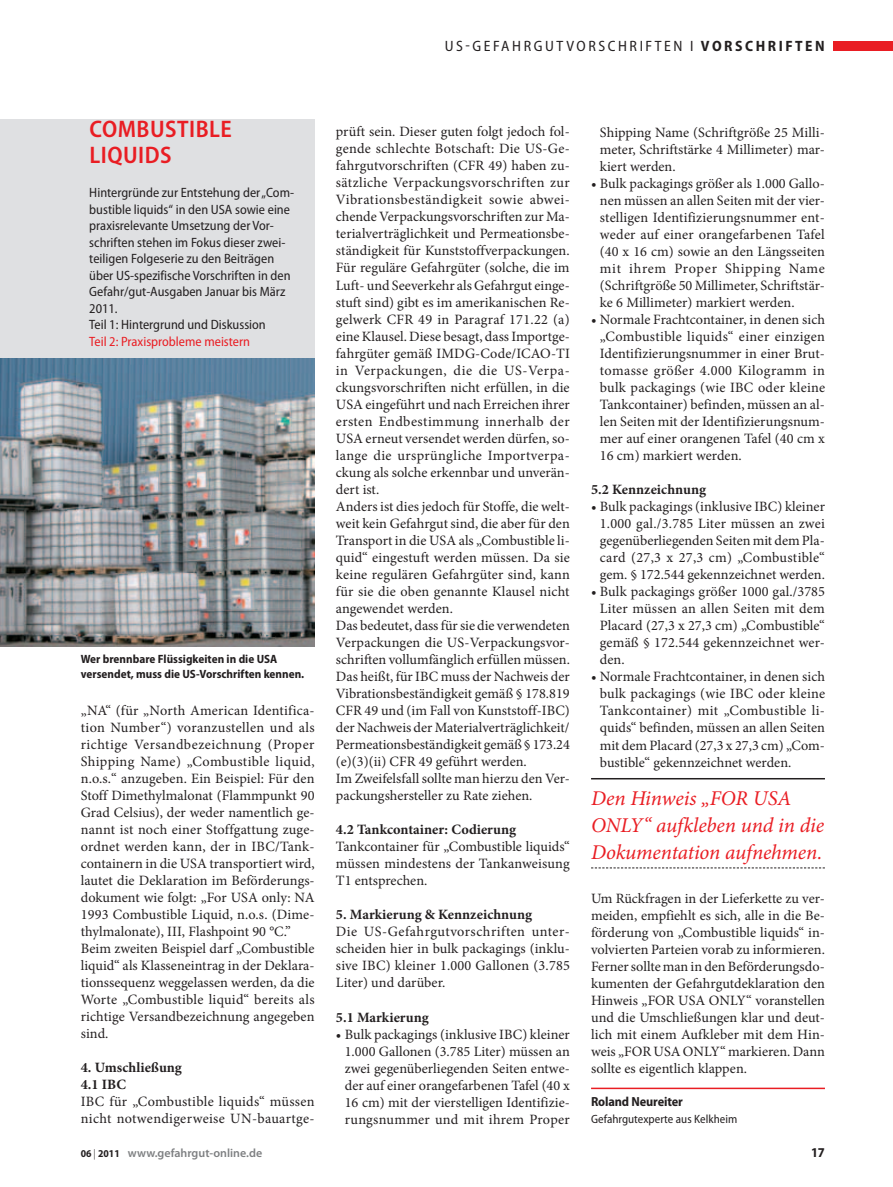
<style>
.page{position:relative;width:893px;height:1187px;background:#fff}
.page>*{position:absolute;margin:0;border:0;box-sizing:border-box;transform-origin:0 0}
.t1{font:600 semi-condensed 24px/25.5px "Myriad Pro";letter-spacing:.02em;color:#e91d23}
.t2{font:italic 21px/27px "Minion Pro";letter-spacing:-.01em;color:#e91d23}
.t3{font:semi-condensed 15px "Myriad Pro";letter-spacing:.17em;color:#231f20}
.t4{font:700 semi-condensed 15px "Myriad Pro";color:#231f20}
.t5{font:14.25px/17px "Minion Pro";letter-spacing:.005em;color:#231f20;text-align:justify}
.t6{font:700 14.25px/17px "Minion Pro";color:#231f20}
.t7{font:semi-condensed 13.5px/16.5px "Myriad Pro";color:#231f20}
.t8{font:semi-condensed 13.5px "Myriad Pro";color:#e91d23}
.t9{font:700 semi-condensed 13.5px "Myriad Pro";color:#231f20}
.t10{font:700 semi-condensed 13.2px "Myriad Pro";letter-spacing:-.01em;color:#231f20}
.t11{font:700 semi-condensed 12px/15px "Myriad Pro";color:#231f20}
.t12{font:600 12px "Myriad Pro";color:#7e8082}
.t13{font:semi-condensed 12px "Myriad Pro";color:#231f20}
.s1{font-weight:700}
.s2{font-weight:700;font-stretch:semi-condensed;font-size:10.5px;color:#231f20}
.s3{font-weight:300;font-size:10.5px;color:#231f20}
</style>
<div class="page">
<div style="left:833px;top:41px;width:60px;height:10px;background:#e91d23"></div>
<div style="left:0;top:119px;width:315px;height:238px;background:#dfe0e2"></div>
<hr style="left:591px;top:1087px;width:234px;height:2px;background:#e91d23">
<hr style="left:591px;top:778px;width:234px;height:1px;background:#231f20">
<svg style="left:591px;top:867px;width:234px;height:1px"></svg>
<img style="left:0;top:358px;width:315px;height:288px">
<p class="t3" style="left:445px;top:38px;width:344px">US-Gefa hrgu t vorschrif t en i <span class="s1">vo rsc hrifte</span></p>
<p class="t4" style="left:815px;top:38px;width:11px">n</p>
<h1 class="t1" style="left:90px;top:117px;width:144px">COMBUSTIBLE<br>LIQUIDS</h1>
<p class="t7" style="left:89px;top:185px;width:206px">Hintergründe zur Entstehung der „Com&shy;bustible liquids“ in den USA sowie eine praxisrelevante Umsetzung der Vor&shy;schriften stehen im Fokus dieser zwei&shy;teiligen Folgeserie zu den Beiträgen über US-spezifische Vorschriften in den Gefahr/gut-Ausgaben Januar bis März 2011.<br>Teil 1: Hintergrund und Diskussion</p>
<p class="t8" style="left:89px;top:334px;width:162px">Teil 2: Praxisprobleme meistern</p>
<p class="t11" style="left:81px;top:651px;width:225px">Wer brennbare Flüssigkeiten in die USA versendet, muss die US-Vorschriften kennen.</p>
<p class="t5" style="left:81px;top:701px;width:235px;text-align:left">„NA“ (für „North American Identifica&shy;tion Number“) voranzustellen und als richtige Versandbezeichnung (Proper Shipping Name) „Combustible liquid, n.o.s.“ anzugeben. Ein Beispiel: Für den Stoff Dimethylmalonat (Flammpunkt 90<br>Grad Celsius), der weder namentlich ge&shy;nannt ist noch einer Stoffgattung zuge&shy;ordnet werden kann, der in IBC/Tank&shy;containern in die USA transportiert wird, lautet die Deklaration im Beförderungs&shy;dokument wie folgt: „For USA only: NA 1993 Combustible Liquid, n.o.s. (Dime&shy;thylmalonate), III, Flashpoint 90 °C.” Beim zweiten Beispiel darf „Combustible liquid“ als Klasseneintrag in der Deklara&shy;tionssequenz weggelassen werden, da die Worte „Combustible liquid“ bereits als richtige Versandbezeichnung angegeben sind.</p>
<p class="t6" style="left:81px;top:1058px;width:103px">4. Umschließung<br>4.1 IBC</p>
<p class="t5" style="left:81px;top:1093px;width:235px">IBC für „Combustible liquids“ müssen nicht notwendigerweise UN-bauartge-</p>
<p class="t5" style="left:336px;top:123px;width:236px;text-align:left">prüft sein. Dieser guten folgt jedoch fol&shy;gende schlechte Botschaft: Die US-Ge&shy;fahrgutvorschriften (CFR 49) haben zu&shy;sätzliche Verpackungsvorschriften zur Vibrationsbeständigkeit sowie abwei&shy;chende Verpackungsvorschriften zur Ma&shy;terialverträglichkeit und Permeationsbe&shy;ständigkeit für Kunststoffverpackungen.<br>Für reguläre Gefahrgüter (solche, die im Luft- und Seeverkehr als Gefahrgut einge&shy;stuft sind) gibt es im amerikanischen Re&shy;gelwerk CFR 49 in Paragraf 171.22 (a) eine Klausel. Diese besagt, dass Importge&shy;fahrgüter gemäß IMDG-Code/ICAO-TI in Verpackungen, die die US-Verpa&shy;ckungsvorschriften nicht erfüllen, in die USA eingeführt und nach Erreichen ihrer ersten Endbestimmung innerhalb der USA erneut versendet werden dürfen, so&shy;lange die ursprüngliche Importverpa&shy;ckung als solche erkennbar und unverän&shy;dert ist.<br>Anders ist dies jedoch für Stoffe, die welt&shy;weit kein Gefahrgut sind, die aber für den Transport in die USA als „Combustible li&shy;quid“ eingestuft werden müssen. Da sie keine regulären Gefahrgüter sind, kann für sie die oben genannte Klausel nicht angewendet werden.<br>Das bedeutet, dass für sie die verwendeten Verpackungen die US-Verpackungsvor&shy;schriften vollumfänglich erfüllen müssen.<br>Das heißt, für IBC muss der Nachweis der Vibrationsbeständigkeit gemäß § 178.819<br>CFR 49 und (im Fall von Kunststoff-IBC) der Nachweis der Materialverträglichkeit/ Permeationsbeständigkeit gemäß § 173.24 (e)(3)(ii) CFR 49 geführt werden.<br>Im Zweifelsfall sollte man hierzu den Ver&shy;packungshersteller zu Rate ziehen.</p>
<p class="t6" style="left:336px;top:821px;width:182px">4.2 Tankcontainer: Codierung</p>
<p class="t5" style="left:336px;top:838px;width:235px">Tankcontainer für „Combustible liquids“ müssen mindestens der Tankanweisung T1 entsprechen.</p>
<p class="t6" style="left:336px;top:906px;width:198px">5. Markierung &amp; Kennzeichnung</p>
<p class="t5" style="left:336px;top:923px;width:235px">Die US-Gefahrgutvorschriften unter&shy;scheiden hier in bulk packagings (inklu&shy;sive IBC) kleiner 1.000 Gallonen (3.785<br>Liter) und darüber.</p>
<p class="t6" style="left:336px;top:1008px;width:94px">5.1 Markierung</p>
<p class="t5" style="left:345px;top:1025px;width:227px;text-indent:-9px">• Bulk packagings (inklusive IBC) kleiner 1.000 Gallonen (3.785 Liter) müssen an zwei gegenüberliegenden Seiten entwe&shy;der auf einer orangefarbenen Tafel (40 x 16 cm) mit der vierstelligen Identifizie&shy;rungsnummer und mit ihrem Proper</p>
<p class="t5" style="left:600px;top:124px;width:227px">Shipping Name (Schriftgröße 25 Milli&shy;meter, Schriftstärke 4 Millimeter) mar&shy;kiert werden.</p>
<p class="t5" style="left:600px;top:175px;width:227px;text-indent:-9px">• Bulk packagings größer als 1.000 Gallo&shy;nen müssen an allen Seiten mit der vier&shy;stelligen Identifizierungsnummer ent&shy;weder auf einer orangefarbenen Tafel (40 x 16 cm) sowie an den Längsseiten mit ihrem Proper Shipping Name (Schriftgröße 50 Millimeter, Schriftstär&shy;ke 6 Millimeter) markiert werden.</p>
<p class="t5" style="left:600px;top:311px;width:227px;text-indent:-9px">• Normale Frachtcontainer, in denen sich „Combustible liquids“ einer einzigen Identifizierungsnummer in einer Brut&shy;tomasse größer 4.000 Kilogramm in bulk packagings (wie IBC oder kleine Tankcontainer) befinden, müssen an al&shy;len Seiten mit der Identifizierungsnum&shy;mer auf einer orangenen Tafel (40 cm x 16 cm) markiert werden.</p>
<p class="t6" style="left:591px;top:481px;width:117px">5.2 Kennzeichnung</p>
<p class="t5" style="left:600px;top:498px;width:227px;text-indent:-9px">• Bulk packagings (inklusive IBC) kleiner 1.000 gal./3.785 Liter müssen an zwei gegenüberliegenden Seiten mit dem Pla&shy;card (27,3 x 27,3 cm) „Combustible“ gem. § 172.544 gekennzeichnet werden.</p>
<p class="t5" style="left:600px;top:583px;width:227px;text-indent:-9px">• Bulk packagings größer 1000 gal./3785<br>Liter müssen an allen Seiten mit dem Placard (27,3 x 27,3 cm) „Combustible“ gemäß § 172.544 gekennzeichnet wer&shy;den.</p>
<p class="t5" style="left:600px;top:668px;width:227px;text-indent:-9px">• Normale Frachtcontainer, in denen sich bulk packagings (wie IBC oder kleine Tankcontainer) mit „Combustible li&shy;quids“ befinden, müssen an allen Seiten mit dem Placard (27,3 x 27,3 cm) „Com&shy;bustible“ gekennzeichnet werden.</p>
<h2 class="t2" style="left:591px;top:784px;width:235px">Den Hinweis „FOR USA<br>ONLY“ aufkleben und in die<br>Dokumentation aufnehmen.</h2>
<p class="t5" style="left:591px;top:889px;width:235px">Um Rückfragen in der Lieferkette zu ver&shy;meiden, empfiehlt es sich, alle in die Be&shy;förderung von „Combustible liquids“ in&shy;volvierten Parteien vorab zu informieren.<br>Ferner sollte man in den Beförderungsdo&shy;kumenten der Gefahrgutdeklaration den Hinweis „FOR USA ONLY“ voranstellen und die Umschließungen klar und deut&shy;lich mit einem Aufkleber mit dem Hin&shy;weis „FOR USA ONLY“ markieren. Dann sollte es eigentlich klappen.</p>
<p class="t10" style="left:591px;top:1094px;width:93px">Roland Neureiter</p>
<p class="t13" style="left:591px;top:1112px;width:148px">Gefahrgutexperte aus Kelkheim</p>
<p class="t12" style="left:81px;top:1145px;width:183px"><span class="s2">06</span> <span class="s3">|</span> <span class="s2">2011</span> www.gefahrgut-online.de</p>
<p class="t9" style="left:811px;top:1144px;width:15px">17</p>
</div>
